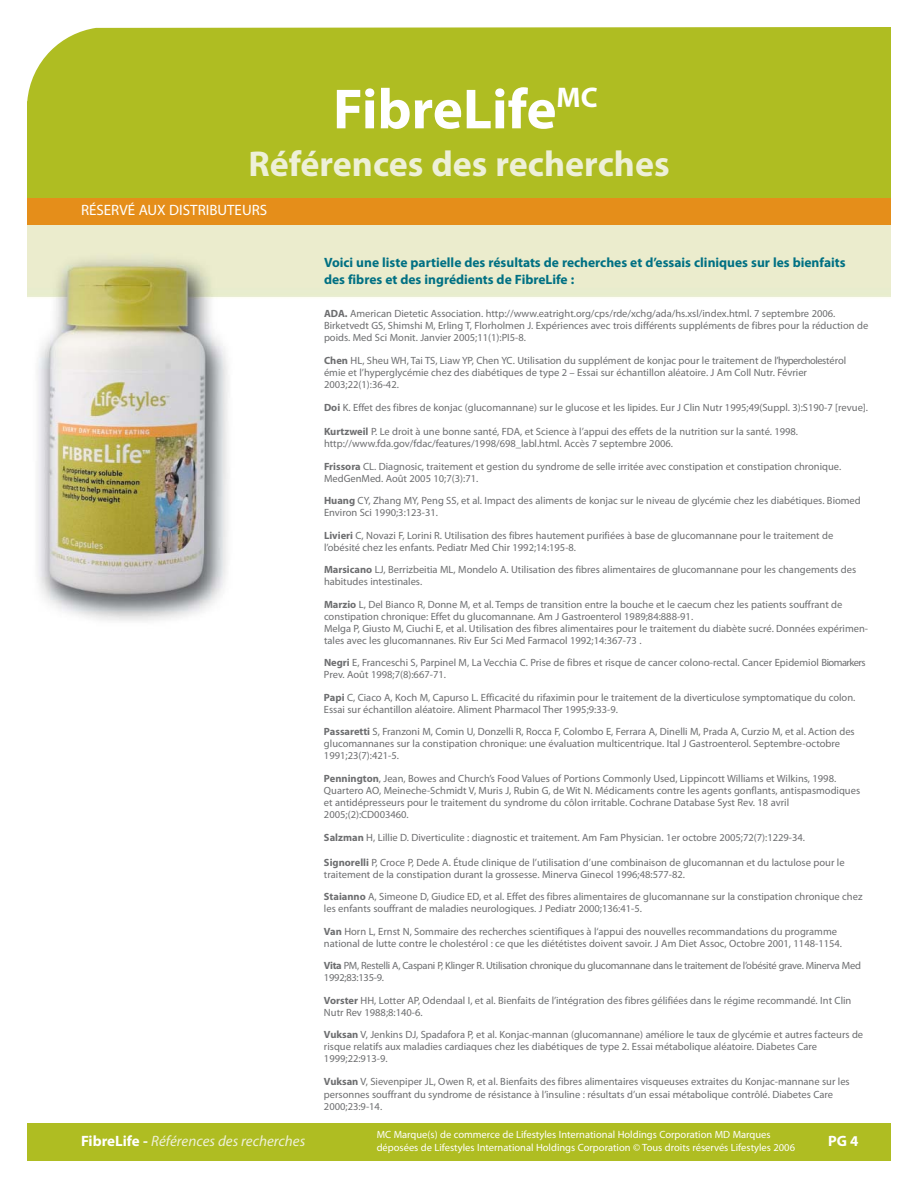
<style>
.page{position:relative;width:918px;height:1188px;background:#fff}
.page>*{position:absolute;margin:0;border:0;box-sizing:border-box;transform-origin:0 0}
.t1{font:700 57px "Myriad Pro";color:#fff}
.t2{font:700 36px "Myriad Pro";color:#eef0d8}
.t3{font:italic 15px "Myriad Pro";color:#eef0d8}
.t4{font:15px "Myriad Pro";color:#fff}
.t5{font:700 15px "Myriad Pro";color:#fff}
.t6{font:700 13.5px/17.2px "Myriad Pro";color:#007083}
.t7{font:10.5px/12px "Myriad Pro";color:#6d6e70}
.t8{font:10.5px/12.6px "Myriad Pro";color:#fff}
.t9{font:10.5px/12px "Myriad Pro";letter-spacing:-.025em;color:#6d6e70}
.s1{font-weight:700}
.s2{font-weight:700;font-style:normal;color:#fff}
</style>
<div class="page">
<div style="left:27px;top:27px;width:864px;height:171px;background:#afbd22"></div>
<img style="left:27px;top:225px;width:864px;height:396px">
<div style="left:27px;top:198px;width:864px;height:27px;background:#e58e1a"></div>
<div style="left:27px;top:1123px;width:864px;height:38px;background:#afbd22"></div>
<h1 class="t1" style="left:333px;top:88px;width:266px">FibreLife<sup>MC</sup></h1>
<h2 class="t2" style="left:248px;top:151px;width:423px">Références des recherches</h2>
<h3 class="t4" style="left:81px;top:205px;width:188px">RÉSERVÉ AUX DISTRIBUTEURS</h3>
<p class="t6" style="left:324px;top:254px;width:523px">Voici une liste partielle des résultats de recherches et d’essais cliniques sur les bienfaits des fibres et des ingrédients de FibreLife :</p>
<p class="t7" style="left:324px;top:308px;width:546px"><span class="s1">ADA.</span> American Dietetic Association. http://www.eatright.org/cps/rde/xchg/ada/hs.xsl/index.html. 7 septembre 2006.<br>Birketvedt GS, Shimshi M, Erling T, Florholmen J. Expériences avec trois différents suppléments de fibres pour la réduction de poids. Med Sci Monit. Janvier 2005;11(1):PI5-8.</p>
<p class="t7" style="left:324px;top:355px;width:524px"><span class="s1">Chen</span> HL, Sheu WH, Tai TS, Liaw YP, Chen YC. Utilisation du supplément de konjac pour le traitement de l’hypercholestérol émie et l’hyperglycémie chez des diabétiques de type 2 – Essai sur échantillon aléatoire. J Am Coll Nutr. Février<br>2003;22(1):36-42.</p>
<p class="t7" style="left:324px;top:402px;width:546px"><span class="s1">Doi</span> K. Effet des fibres de konjac (glucomannane) sur le glucose et les lipides. Eur J Clin Nutr 1995;49(Suppl. 3):S190-7 [revue].</p>
<p class="t7" style="left:324px;top:427px;width:476px"><span class="s1">Kurtzweil</span> P. Le droit à une bonne santé, FDA, et Science à l’appui des effets de la nutrition sur la santé. 1998. http://www.fda.gov/fdac/features/1998/698_labl.html. Accès 7 septembre 2006.</p>
<p class="t7" style="left:324px;top:461px;width:519px"><span class="s1">Frissora</span> CL. Diagnosic, traitement et gestion du syndrome de selle irritée avec constipation et constipation chronique.<br>MedGenMed. Août 2005 10;7(3):71.</p>
<p class="t7" style="left:324px;top:496px;width:538px"><span class="s1">Huang</span> CY, Zhang MY, Peng SS, et al. Impact des aliments de konjac sur le niveau de glycémie chez les diabétiques. Biomed<br>Environ Sci 1990;3:123-31.</p>
<p class="t7" style="left:324px;top:530px;width:511px"><span class="s1">Livieri</span> C, Novazi F, Lorini R. Utilisation des fibres hautement purifiées à base de glucomannane pour le traitement de l’obésité chez les enfants. Pediatr Med Chir 1992;14:195-8.</p>
<p class="t7" style="left:324px;top:565px;width:534px"><span class="s1">Marsicano</span> LJ, Berrizbeitia ML, Mondelo A. Utilisation des fibres alimentaires de glucomannane pour les changements des habitudes intestinales.</p>
<p class="t7" style="left:324px;top:599px;width:546px"><span class="s1">Marzio</span> L, Del Bianco R, Donne M, et al. Temps de transition entre la bouche et le caecum chez les patients souffrant de constipation chronique: Effet du glucomannane. Am J Gastroenterol 1989;84:888-91.<br>Melga P, Giusto M, Ciuchi E, et al. Utilisation des fibres alimentaires pour le traitement du diabète sucré. Données expérimen&shy;tales avec les glucomannanes. Riv Eur Sci Med Farmacol 1992;14:367-73 .</p>
<p class="t7" style="left:324px;top:658px;width:543px"><span class="s1">Negri</span> E, Franceschi S, Parpinel M, La Vecchia C. Prise de fibres et risque de cancer colono-rectal. Cancer Epidemiol Biomarkers<br>Prev. Août 1998;7(8):667-71.</p>
<p class="t7" style="left:324px;top:692px;width:533px"><span class="s1">Papi</span> C, Ciaco A, Koch M, Capurso L. Efficacité du rifaximin pour le traitement de la diverticulose symptomatique du colon.<br>Essai sur échantillon aléatoire. Aliment Pharmacol Ther 1995;9:33-9.</p>
<p class="t7" style="left:324px;top:727px;width:532px"><span class="s1">Passaretti</span> S, Franzoni M, Comin U, Donzelli R, Rocca F, Colombo E, Ferrara A, Dinelli M, Prada A, Curzio M, et al. Action des glucomannanes sur la constipation chronique: une évaluation multicentrique. Ital J Gastroenterol. Septembre-octobre<br>1991;23(7):421-5.</p>
<p class="t7" style="left:324px;top:773px;width:538px"><span class="s1">Pennington</span>, Jean, Bowes and Church’s Food Values of Portions Commonly Used, Lippincott Williams et Wilkins, 1998.<br>Quartero AO, Meineche-Schmidt V, Muris J, Rubin G, de Wit N. Médicaments contre les agents gonflants, antispasmodiques et antidépresseurs pour le traitement du syndrome du côlon irritable. Cochrane Database Syst Rev. 18 avril 2005;(2):CD003460.</p>
<p class="t7" style="left:324px;top:832px;width:483px"><span class="s1">Salzman</span> H, Lillie D. Diverticulite : diagnostic et traitement. Am Fam Physician. 1er octobre 2005;72(7):1229-34.</p>
<p class="t7" style="left:324px;top:857px;width:522px"><span class="s1">Signorelli</span> P, Croce P, Dede A. Étude clinique de l’utilisation d’une combinaison de glucomannan et du lactulose pour le traitement de la constipation durant la grossesse. Minerva Ginecol 1996;48:577-82.</p>
<p class="t7" style="left:324px;top:891px;width:540px"><span class="s1">Staianno</span> A, Simeone D, Giudice ED, et al. Effet des fibres alimentaires de glucomannane sur la constipation chronique chez les enfants souffrant de maladies neurologiques. J Pediatr 2000;136:41-5.</p>
<p class="t7" style="left:324px;top:926px;width:520px"><span class="s1">Van</span> Horn L, Ernst N, Sommaire des recherches scientifiques à l‘appui des nouvelles recommandations du programme national de lutte contre le cholestérol : ce que les diététistes doivent savoir. J Am Diet Assoc, Octobre 2001, 1148-1154.</p>
<p class="t9" style="left:324px;top:960px;width:539px"><span class="s1">Vita</span> PM, Restelli A, Caspani P, Klinger R. Utilisation chronique du glucomannane dans le traitement de l’obésité grave. Minerva Med<br>1992;83:135-9.</p>
<p class="t7" style="left:324px;top:995px;width:529px"><span class="s1">Vorster</span> HH, Lotter AP, Odendaal I, et al. Bienfaits de l’intégration des fibres gélifiées dans le régime recommandé. Int Clin<br>Nutr Rev 1988;8:140-6.</p>
<p class="t7" style="left:324px;top:1029px;width:541px"><span class="s1">Vuksan</span> V, Jenkins DJ, Spadafora P, et al. Konjac-mannan (glucomannane) améliore le taux de glycémie et autres facteurs de risque relatifs aux maladies cardiaques chez les diabétiques de type 2. Essai métabolique aléatoire. Diabetes Care<br>1999;22:913-9.</p>
<p class="t7" style="left:324px;top:1076px;width:527px;line-height:12.6px"><span class="s1">Vuksan</span> V, Sievenpiper JL, Owen R, et al. Bienfaits des fibres alimentaires visqueuses extraites du Konjac-mannane sur les personnes souffrant du syndrome de résistance à l’insuline : résultats d’un essai métabolique contrôlé. Diabetes Care<br>2000;23:9-14.</p>
<p class="t8" style="left:377px;top:1129px;width:420px">MC Marque(s) de commerce de Lifestyles International Holdings Corporation MD Marques déposées de Lifestyles International Holdings Corporation © Tous droits réservés Lifestyles 2006</p>
<h3 class="t3" style="left:81px;top:1135px;width:226px"><span class="s2">FibreLife -</span> Références des recherches</h3>
<h3 class="t5" style="left:828px;top:1135px;width:32px">PG 4</h3>
</div>
